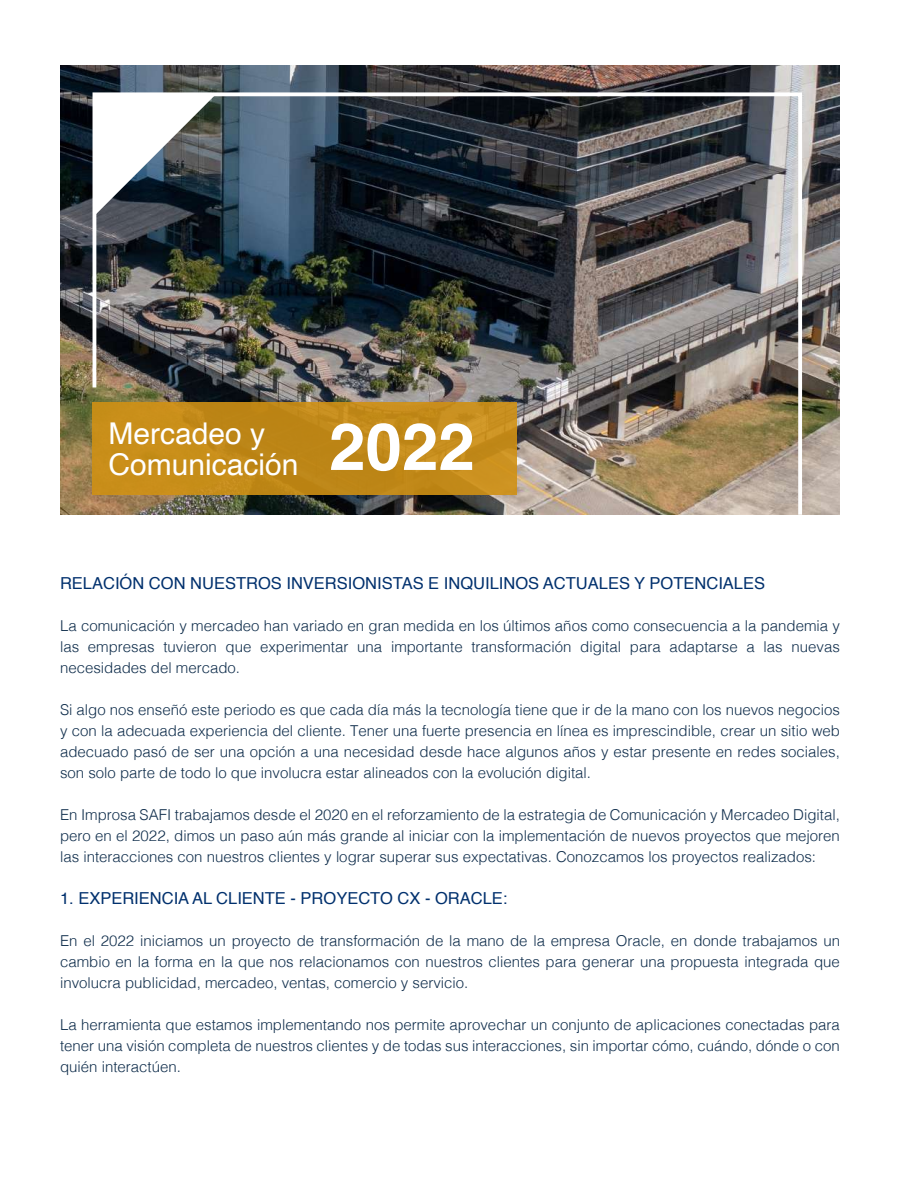
<style>
.page{position:relative;width:918px;height:1188px;background:#fff}
.page>*{position:absolute;margin:0;border:0;box-sizing:border-box;transform-origin:0 0}
.t1{font:30px/31.8px "Helvetica";color:#fff}
.t2{font:16.5px "Helvetica";color:#00306d}
.t3{font:300 15px/21px "Helvetica";color:#102e4c;text-align:justify}
</style>
<div class="page">
<img style="left:60px;top:66px;width:780px;height:449px">
<img style="left:91px;top:91px;width:713px;height:424px">
<div style="left:93px;top:402px;width:424px;height:92px;background:#c48c19"></div>
<svg style="left:94px;top:94px;width:122px;height:122px"></svg>
<h1 class="t1" style="left:109px;top:418px;width:368px">Mercadeo y<br>Comunicación <sup>2022</sup></h1>
<p class="t2" style="left:60px;top:570px;width:707px">RELACIÓN CON NUESTROS INVERSIONISTAS E INQUILINOS ACTUALES Y POTENCIALES</p>
<p class="t3" style="left:60px;top:614px;width:781px">La comunicación y mercadeo han variado en gran medida en los últimos años como consecuencia a la pandemia y las empresas tuvieron que experimentar una importante transformación digital para adaptarse a las nuevas necesidades del mercado.</p>
<p class="t3" style="left:60px;top:698px;width:781px">Si algo nos enseñó este periodo es que cada día más la tecnología tiene que ir de la mano con los nuevos negocios y con la adecuada experiencia del cliente. Tener una fuerte presencia en línea es imprescindible, crear un sitio web adecuado pasó de ser una opción a una necesidad desde hace algunos años y estar presente en redes sociales, son solo parte de todo lo que involucra estar alineados con la evolución digital.</p>
<p class="t3" style="left:60px;top:803px;width:781px">En Improsa SAFI trabajamos desde el 2020 en el reforzamiento de la estrategia de Comunicación y Mercadeo Digital, pero en el 2022, dimos un paso aún más grande al iniciar con la implementación de nuevos proyectos que mejoren las interacciones con nuestros clientes y lograr superar sus expectativas. Conozcamos los proyectos realizados:</p>
<p class="t2" style="left:60px;top:885px;width:449px">1. EXPERIENCIA AL CLIENTE - PROYECTO CX - ORACLE:</p>
<p class="t3" style="left:60px;top:929px;width:781px">En el 2022 iniciamos un proyecto de transformación de la mano de la empresa Oracle, en donde trabajamos un cambio en la forma en la que nos relacionamos con nuestros clientes para generar una propuesta integrada que involucra publicidad, mercadeo, ventas, comercio y servicio.</p>
<p class="t3" style="left:60px;top:1013px;width:781px">La herramienta que estamos implementando nos permite aprovechar un conjunto de aplicaciones conectadas para tener una visión completa de nuestros clientes y de todas sus interacciones, sin importar cómo, cuándo, dónde o con quién interactúen.</p>
</div>
